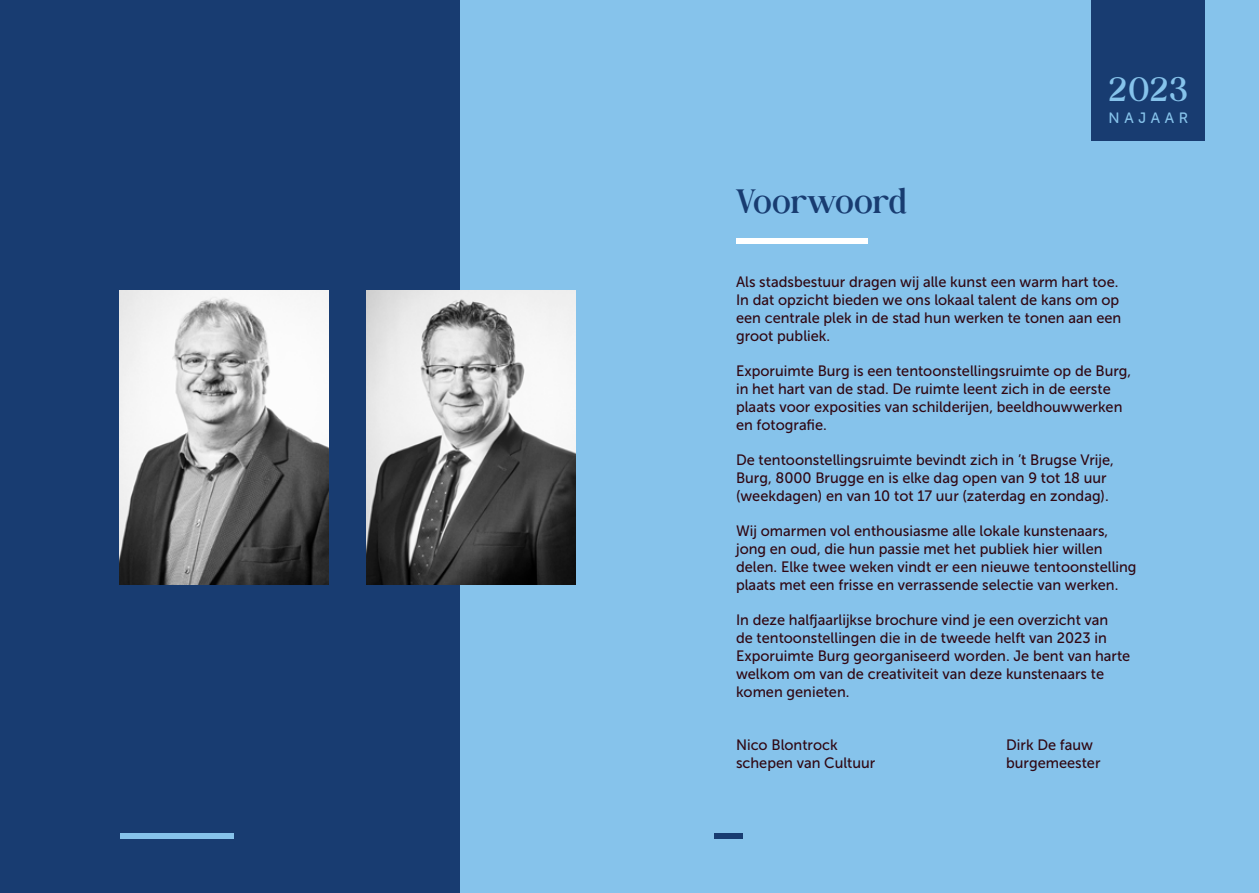
<style>
.page{position:relative;width:1259px;height:893px;background:#86c3eb}
.page>*{position:absolute;margin:0;border:0;box-sizing:border-box;transform-origin:0 0}
.t1{font:27px "Andine";letter-spacing:-.015em;color:#183c71}
.t2{font:27px "Andine";color:#86c3eb}
.t3{font:15px/18px "Museo Sans 500";color:#300813}
.t4{font:15px "Museo Sans Rounded 500";letter-spacing:.31em;color:#86c3eb}
</style>
<div class="page">
<div style="left:0;top:0;width:459px;height:893px;background:#183c71"></div>
<div style="left:714px;top:834px;width:29px;height:5px;background:#183c71"></div>
<div style="left:120px;top:834px;width:113px;height:5px;background:#86c3eb"></div>
<img style="left:367px;top:290px;width:208px;height:294px">
<img style="left:120px;top:290px;width:208px;height:294px">
<div style="left:736px;top:238px;width:131px;height:5px;background:#fff"></div>
<div style="left:1091px;top:0;width:114px;height:140px;background:#183c71"></div>
<h1 class="t1" style="left:736px;top:178px;width:173px">Voorwoord</h1>
<h1 class="t2" style="left:1108px;top:66px;width:81px">2023</h1>
<p class="t4" style="left:1108px;top:110px;width:81px">NAJAAR</p>
<p class="t3" style="left:736px;top:272px;width:387px">Als stadsbestuur dragen wij alle kunst een warm hart toe.<br>In dat opzicht bieden we ons lokaal talent de kans om op een centrale plek in de stad hun werken te tonen aan een groot publiek.</p>
<p class="t3" style="left:736px;top:361px;width:397px">Exporuimte Burg is een tentoonstellingsruimte op de Burg, in het hart van de stad. De ruimte leent zich in de eerste plaats voor exposities van schilderijen, beeldhouwwerken en fotografie.</p>
<p class="t3" style="left:736px;top:450px;width:379px">De tentoonstellingsruimte bevindt zich in ’t Brugse Vrije,<br>Burg, 8000 Brugge en is elke dag open van 9 tot 18 uur (weekdagen) en van 10 tot 17 uur (zaterdag en zondag).</p>
<p class="t3" style="left:736px;top:521px;width:402px">Wij omarmen vol enthousiasme alle lokale kunstenaars, jong en oud, die hun passie met het publiek hier willen delen. Elke twee weken vindt er een nieuwe tentoonstelling plaats met een frisse en verrassende selectie van werken.</p>
<p class="t3" style="left:736px;top:610px;width:396px">In deze halfjaarlijkse brochure vind je een overzicht van<br>de tentoonstellingen die in de tweede helft van 2023 in Exporuimte Burg georganiseerd worden. Je bent van harte welkom om van de creativiteit van deze kunstenaars te komen genieten.</p>
<p class="t3" style="left:736px;top:735px;width:103px">Nico Blontrock</p>
<p class="t3" style="left:1006px;top:735px;width:88px">Dirk De fauw</p>
<p class="t3" style="left:736px;top:753px;width:141px">schepen van Cultuur</p>
<p class="t3" style="left:1006px;top:753px;width:96px">burgemeester</p>
</div>
